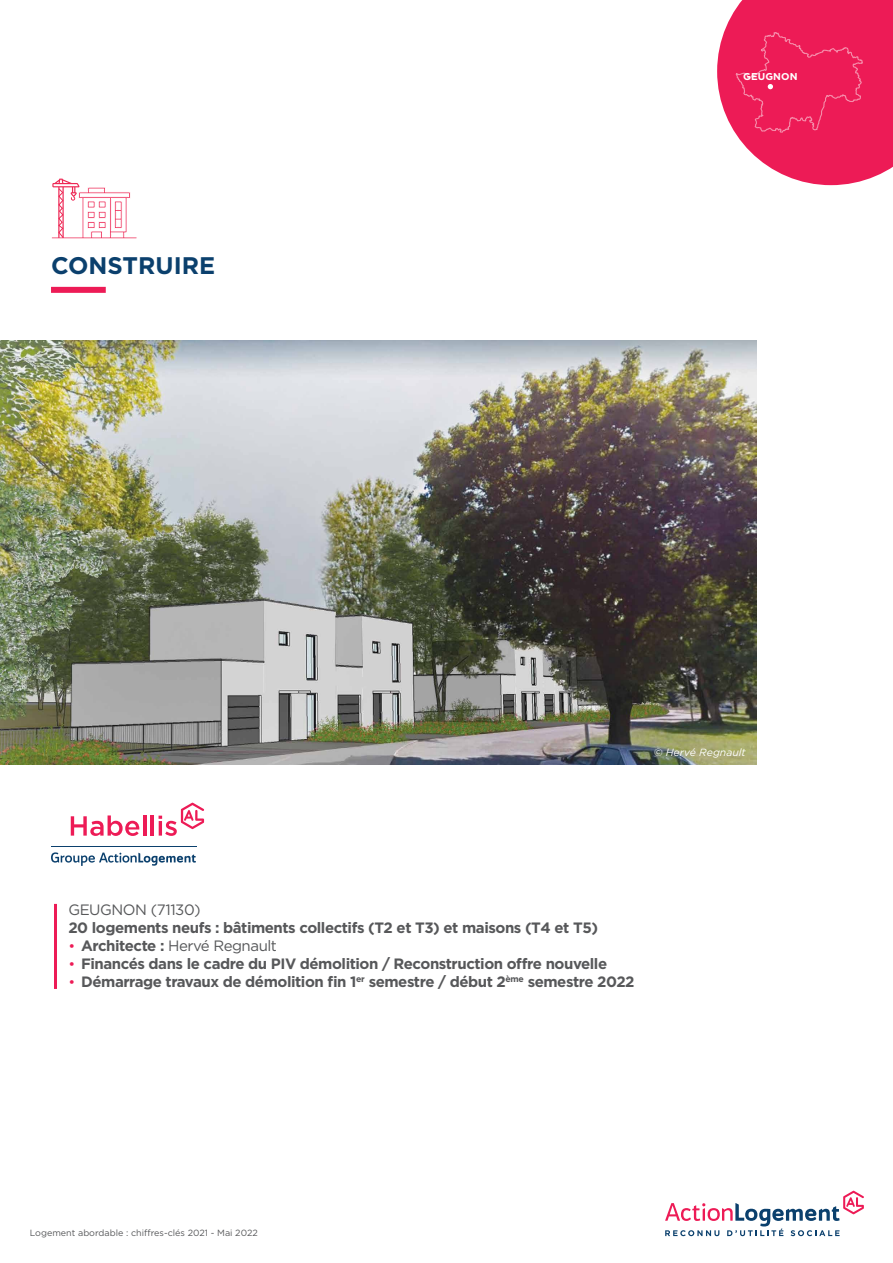
<style>
.page{position:relative;width:893px;height:1263px;background:#fff}
.page>*{position:absolute;margin:0;border:0;box-sizing:border-box;transform-origin:0 0}
.t1{font:700 24px "Gotham";color:#0b406d}
.t2{font:700 15px "Gotham";letter-spacing:-.03em;color:#57585a}
.t3{font:15px "Gotham";letter-spacing:-.03em;color:#57585a}
.t4{font:italic 10.5px "Gotham";color:#fff}
.t5{font:700 9.9px "Gotham";letter-spacing:.01em;color:#fff}
.t6{font:9px "Gotham";color:#57585a}
.s1{font-size:14.25px;color:#ed1b56}
.s2{font-weight:700}
.s3{font-weight:400;font-size:14.25px;color:#ed1b56}
</style>
<div class="page">
<svg style="left:665px;top:1191px;width:199px;height:45px"></svg>
<img style="left:0;top:340px;width:757px;height:424px">
<hr style="left:54px;top:904px;width:3px;height:85px;background:#ed1b56">
<svg style="left:51px;top:852px;width:145px;height:14px"></svg>
<hr style="left:51px;top:846px;width:146px;height:1px;background:#0b406d">
<svg style="left:71px;top:815px;width:68px;height:21px"></svg>
<hr style="left:143px;top:815px;width:3px;height:21px;background:#ed1b56">
<hr style="left:151px;top:815px;width:3px;height:21px;background:#ed1b56">
<svg style="left:159px;top:803px;width:45px;height:33px"></svg>
<svg style="left:717px;top:0;width:176px;height:185px"></svg>
<svg style="left:52px;top:179px;width:85px;height:60px"></svg>
<div style="left:51px;top:287px;width:55px;height:6px;background:#ed1b56"></div>
<p class="t1" style="left:51px;top:249px;width:166px">CONSTRUIRE</p>
<p class="t5" style="left:743px;top:70px;width:56px">GEUGNON</p>
<p class="t4" style="left:654px;top:746px;width:94px">© Hervé Regnault</p>
<p class="t3" style="left:68px;top:900px;width:134px">GEUGNON (71130)</p>
<p class="t2" style="left:68px;top:917px;width:531px">20 logements neufs : bâtiments collectifs (T2 et T3) et maisons (T4 et T5)</p>
<p class="t3" style="left:68px;top:936px;width:210px"><span class="s1">•</span> <span class="s2">Architecte :</span> Hervé Regnault</p>
<p class="t2" style="left:68px;top:953px;width:540px"><span class="s3">•</span> Financés dans le cadre du PIV démolition / Reconstruction offre nouvelle</p>
<p class="t2" style="left:68px;top:971px;width:568px"><span class="s3">•</span> Démarrage travaux de démolition fin 1<sup>er</sup> semestre / début 2<sup>ème</sup> semestre 2022</p>
<p class="t6" style="left:30px;top:1227px;width:230px">Logement abordable : chiffres-clés 2021 - Mai 2022</p>
</div>
